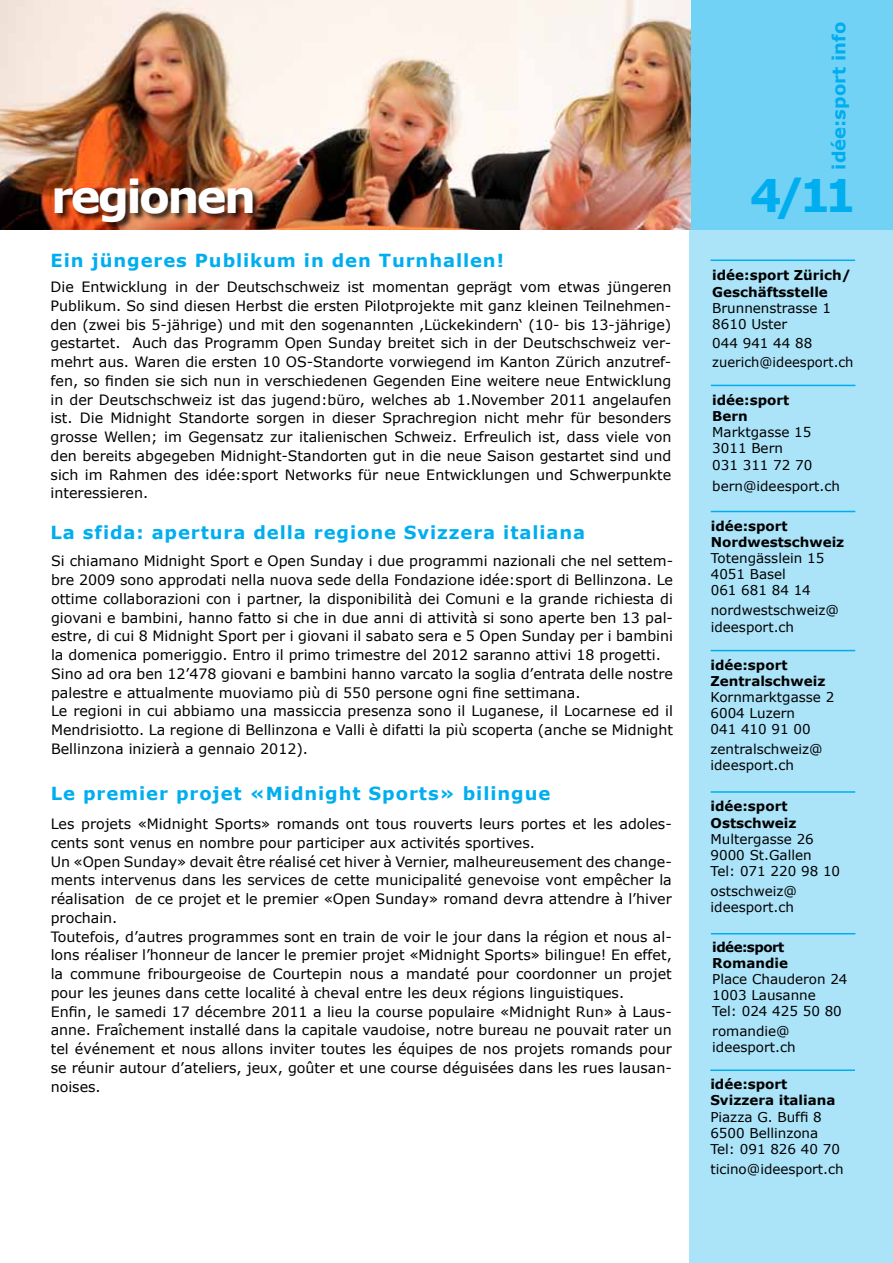
<style>
.page{position:relative;width:893px;height:1263px;background:#fff}
.page>*{position:absolute;margin:0;border:0;box-sizing:border-box;transform-origin:0 0}
.t1{font:700 45px "Verdana";letter-spacing:-.06em;color:#fff}
.t2{font:700 45px "Verdana";color:#00aeef}
.t3{font:700 18px "Verdana";letter-spacing:.05em;color:#00aeef}
.t4{font:700 18px "Verdana";color:#00aeef}
.t5{font:14.25px/18.8px "Verdana";color:#000}
.t6{font:13.5px/16.2px "Verdana";color:#000}
.t7{font:700 13.5px/16.2px "Verdana";color:#000}
.t8{font:700 13.5px/16.2px "Verdana";letter-spacing:-.02em;color:#000}
</style>
<div class="page">
<div style="left:689px;top:0;width:204px;height:1263px;background:#abe4f9"></div>
<div style="left:1px;top:0;width:892px;height:230px;background:#72d2f5"></div>
<hr style="left:711px;top:650px;width:144px;height:1px;background:#00aeef">
<hr style="left:711px;top:385px;width:144px;height:1px;background:#00aeef">
<hr style="left:711px;top:791px;width:144px;height:2px;background:#00aeef">
<hr style="left:711px;top:511px;width:144px;height:1px;background:#00aeef">
<hr style="left:711px;top:933px;width:144px;height:1px;background:#00aeef">
<hr style="left:710px;top:1069px;width:145px;height:2px;background:#00aeef">
<hr style="left:711px;top:260px;width:144px;height:1px;background:#00aeef">
<img style="left:0;top:0;width:690px;height:229px">
<div style="left:54px;top:179px;width:207px;height:52px;background:#000;opacity:.75"></div>
<h1 class="t1" style="left:51px;top:165px;width:207px">regionen</h1>
<p class="t3" style="left:51px;top:247px;width:455px">Ein jüngeres Publikum in den Turnhallen!</p>
<p class="t5" style="left:51px;top:277px;width:622px;text-align:justify">Die Entwicklung in der Deutschschweiz ist momentan geprägt vom etwas jüngeren Publikum. So sind diesen Herbst die ersten Pilotprojekte mit ganz kleinen Teilnehmen&shy;den (zwei bis 5-jährige) und mit den sogenannten ,Lückekindern‘ (10- bis 13-jährige) gestartet. Auch das Programm Open Sunday breitet sich in der Deutschschweiz ver&shy;mehrt aus. Waren die ersten 10 OS-Standorte vorwiegend im Kanton Zürich anzutref&shy;fen, so finden sie sich nun in verschiedenen Gegenden Eine weitere neue Entwicklung in der Deutschschweiz ist das jugend:büro, welches ab 1.November 2011 angelaufen ist. Die Midnight Standorte sorgen in dieser Sprachregion nicht mehr für besonders grosse Wellen; im Gegensatz zur italienischen Schweiz. Erfreulich ist, dass viele von den bereits abgegeben Midnight-Standorten gut in die neue Saison gestartet sind und sich im Rahmen des idée:sport Networks für neue Entwicklungen und Schwerpunkte interessieren.</p>
<p class="t3" style="left:51px;top:520px;width:536px">La sfida: apertura della regione Svizzera italiana</p>
<p class="t5" style="left:51px;top:552px;width:624px">Si chiamano Midnight Sport e Open Sunday i due programmi nazionali che nel settem&shy;bre 2009 sono approdati nella nuova sede della Fondazione idée:sport di Bellinzona. Le ottime collaborazioni con i partner, la disponibilità dei Comuni e la grande richiesta di giovani e bambini, hanno fatto si che in due anni di attività si sono aperte ben 13 pal&shy;estre, di cui 8 Midnight Sport per i giovani il sabato sera e 5 Open Sunday per i bambini la domenica pomeriggio. Entro il primo trimestre del 2012 saranno attivi 18 progetti.<br>Sino ad ora ben 12’478 giovani e bambini hanno varcato la soglia d’entrata delle nostre palestre e attualmente muoviamo più di 550 persone ogni fine settimana.<br>Le regioni in cui abbiamo una massiccia presenza sono il Luganese, il Locarnese ed il Mendrisiotto. La regione di Bellinzona e Valli è difatti la più scoperta (anche se Midnight Bellinzona inizierà a gennaio 2012).</p>
<p class="t3" style="left:51px;top:781px;width:501px">Le premier projet «Midnight Sports» bilingue</p>
<p class="t5" style="left:51px;top:814px;width:623px">Les projets «Midnight Sports» romands ont tous rouverts leurs portes et les adoles&shy;cents sont venus en nombre pour participer aux activités sportives.<br>Un «Open Sunday» devait être réalisé cet hiver à Vernier, malheureusement des change&shy;ments intervenus dans les services de cette municipalité genevoise vont empêcher la réalisation de ce projet et le premier «Open Sunday» romand devra attendre à l’hiver prochain.<br>Toutefois, d’autres programmes sont en train de voir le jour dans la région et nous al&shy;lons réaliser l’honneur de lancer le premier projet «Midnight Sports» bilingue! En effet, la commune fribourgeoise de Courtepin nous a mandaté pour coordonner un projet pour les jeunes dans cette localité à cheval entre les deux régions linguistiques.<br>Enfin, le samedi 17 décembre 2011 a lieu la course populaire «Midnight Run» à Laus&shy;anne. Fraîchement installé dans la capitale vaudoise, notre bureau ne pouvait rater un tel événement et nous allons inviter toutes les équipes de nos projets romands pour se réunir autour d’ateliers, jeux, goûter et une course déguisées dans les rues lausan&shy;noises.</p>
<p class="t4" style="left:826px;top:170px;width:149px;rotate:-90deg">idée:sport info</p>
<h1 class="t2" style="left:750px;top:164px;width:108px">4/11</h1>
<p class="t7" style="left:712px;top:267px;width:140px">idée:sport Zürich/<br>Geschäftsstelle</p>
<p class="t6" style="left:712px;top:300px;width:120px">Brunnenstrasse 1<br>8610 Uster</p>
<p class="t6" style="left:712px;top:333px;width:143px;line-height:19.8px">044 941 44 88 zuerich@ideesport.ch</p>
<p class="t7" style="left:712px;top:391px;width:78px">idée:sport<br>Bern</p>
<p class="t6" style="left:712px;top:424px;width:102px">Marktgasse 15<br>3011 Bern<br>031 311 72 70</p>
<p class="t6" style="left:712px;top:478px;width:129px">bern@ideesport.ch</p>
<p class="t7" style="left:711px;top:517px;width:135px">idée:sport<br>Nordwestschweiz</p>
<p class="t6" style="left:711px;top:550px;width:115px">Totengässlein 15<br>4051 Basel<br>061 681 84 14</p>
<p class="t6" style="left:711px;top:602px;width:130px">nordwestschweiz@ ideesport.ch</p>
<p class="t7" style="left:710px;top:656px;width:116px">idée:sport<br>Zentralschweiz</p>
<p class="t6" style="left:710px;top:689px;width:125px">Kornmarktgasse 2<br>6004 Luzern<br>041 410 91 00</p>
<p class="t6" style="left:710px;top:741px;width:114px">zentralschweiz@ ideesport.ch</p>
<p class="t7" style="left:711px;top:798px;width:88px">idée:sport<br>Ostschweiz</p>
<p class="t6" style="left:711px;top:831px;width:131px">Multergasse 26<br>9000 St.Gallen<br>Tel: 071 220 98 10</p>
<p class="t6" style="left:711px;top:883px;width:88px">ostschweiz@ ideesport.ch</p>
<p class="t8" style="left:712px;top:938px;width:77px">idée:sport<br>Romandie</p>
<p class="t6" style="left:712px;top:971px;width:137px">Place Chauderon 24<br>1003 Lausanne<br>Tel: 024 425 50 80</p>
<p class="t6" style="left:712px;top:1023px;width:85px">romandie@ ideesport.ch</p>
<p class="t7" style="left:710px;top:1076px;width:127px">idée:sport<br>Svizzera italiana</p>
<p class="t6" style="left:710px;top:1108px;width:131px">Piazza G. Buffi 8<br>6500 Bellinzona<br>Tel: 091 826 40 70</p>
<p class="t6" style="left:710px;top:1160px;width:135px">ticino@ideesport.ch</p>
</div>
